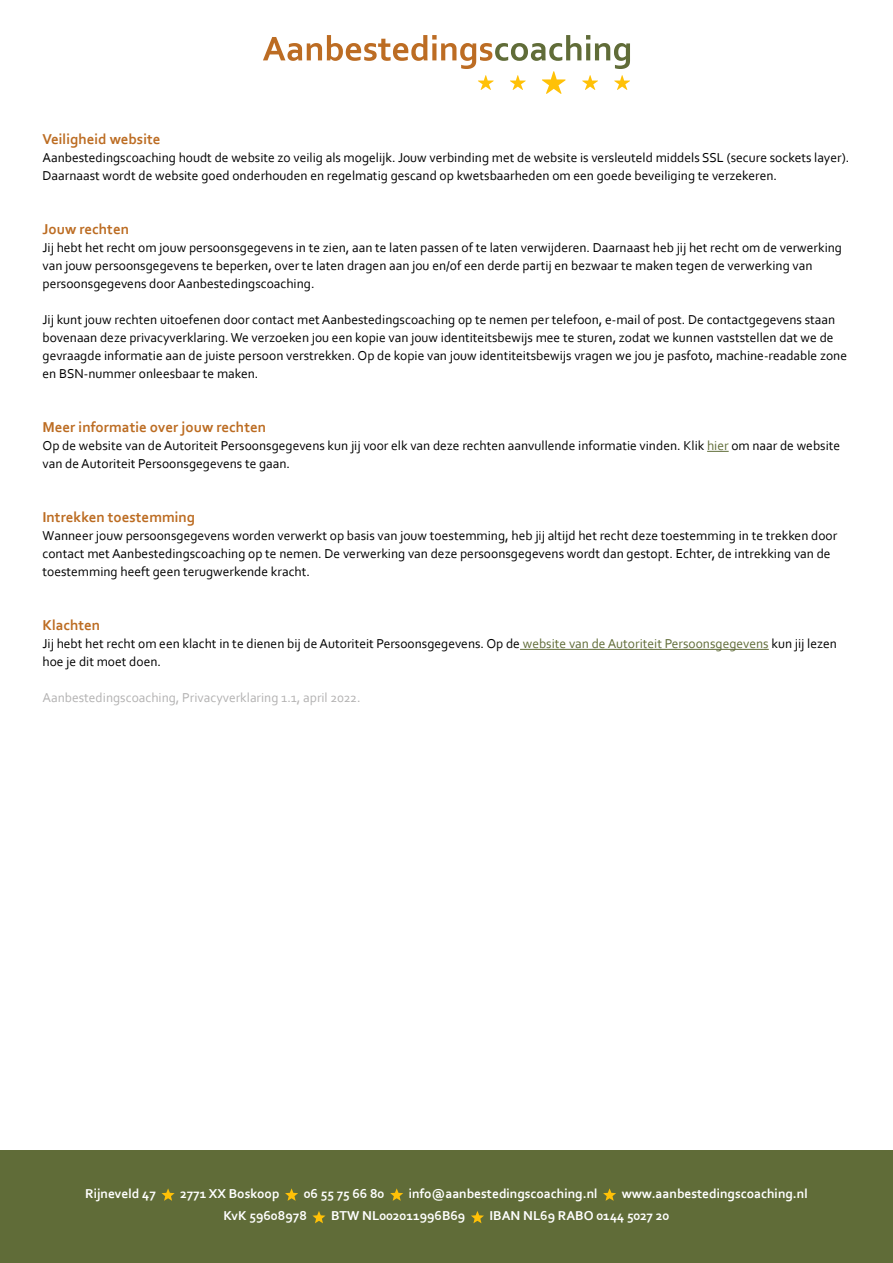
<style>
.page{position:relative;width:893px;height:1263px;background:#fff}
.page>*{position:absolute;margin:0;border:0;box-sizing:border-box;transform-origin:0 0}
.t1{font:700 15px "Corbel";color:#bc6c22}
.t2{font:13.5px/18px "Corbel";color:#000}
.t3{font:700 13.5px "Corbel";color:#fff}
.t4{font:13.5px "Corbel";color:#b3b2b2}
.s1{color:#606c38}
</style>
<div class="page">
<div style="left:0;top:1150px;width:893px;height:113px;background:#606c38"></div>
<svg style="left:162px;top:1188px;width:13px;height:13px"></svg>
<svg style="left:285px;top:1188px;width:13px;height:13px"></svg>
<svg style="left:390px;top:1188px;width:13px;height:13px"></svg>
<svg style="left:603px;top:1188px;width:13px;height:13px"></svg>
<svg style="left:312px;top:1211px;width:13px;height:12px"></svg>
<svg style="left:471px;top:1211px;width:13px;height:12px"></svg>
<svg style="left:263px;top:35px;width:367px;height:59px"></svg>
<svg style="left:707px;top:451px;width:22px;height:1px"></svg>
<hr style="left:520px;top:649px;width:249px;height:1px;background:#606c38">
<p class="t1" style="left:43px;top:130px;width:119px">Veiligheid website</p>
<p class="t2" style="left:43px;top:148px;width:808px">Aanbestedingscoaching houdt de website zo veilig als mogelijk. Jouw verbinding met de website is versleuteld middels SSL (secure sockets layer).<br>Daarnaast wordt de website goed onderhouden en regelmatig gescand op kwetsbaarheden om een goede beveiliging te verzekeren.</p>
<p class="t1" style="left:43px;top:220px;width:88px">Jouw rechten</p>
<p class="t2" style="left:43px;top:238px;width:801px">Jij hebt het recht om jouw persoonsgegevens in te zien, aan te laten passen of te laten verwijderen. Daarnaast heb jij het recht om de verwerking van jouw persoonsgegevens te beperken, over te laten dragen aan jou en/of een derde partij en bezwaar te maken tegen de verwerking van persoonsgegevens door Aanbestedingscoaching.</p>
<p class="t2" style="left:43px;top:310px;width:806px">Jij kunt jouw rechten uitoefenen door contact met Aanbestedingscoaching op te nemen per telefoon, e-mail of post. De contactgegevens staan bovenaan deze privacyverklaring. We verzoeken jou een kopie van jouw identiteitsbewijs mee te sturen, zodat we kunnen vaststellen dat we de gevraagde informatie aan de juiste persoon verstrekken. Op de kopie van jouw identiteitsbewijs vragen we jou je pasfoto, machine-readable zone en BSN-nummer onleesbaar te maken.</p>
<p class="t1" style="left:43px;top:418px;width:225px">Meer informatie over jouw rechten</p>
<p class="t2" style="left:43px;top:436px;width:799px">Op de website van de Autoriteit Persoonsgegevens kun jij voor elk van deze rechten aanvullende informatie vinden. Klik <span class="s1">hier</span> om naar de website van de Autoriteit Persoonsgegevens te gaan.</p>
<p class="t1" style="left:43px;top:508px;width:154px">Intrekken toestemming</p>
<p class="t2" style="left:43px;top:526px;width:796px">Wanneer jouw persoonsgegevens worden verwerkt op basis van jouw toestemming, heb jij altijd het recht deze toestemming in te trekken door contact met Aanbestedingscoaching op te nemen. De verwerking van deze persoonsgegevens wordt dan gestopt. Echter, de intrekking van de toestemming heeft geen terugwerkende kracht.</p>
<p class="t1" style="left:43px;top:616px;width:59px">Klachten</p>
<p class="t2" style="left:43px;top:634px;width:796px">Jij hebt het recht om een klacht in te dienen bij de Autoriteit Persoonsgegevens. Op de <span class="s1">website van de Autoriteit Persoonsgegevens</span> kun jij lezen hoe je dit moet doen.</p>
<p class="t4" style="left:43px;top:689px;width:320px">Aanbestedingscoaching, Privacyverklaring 1.1, april 2022.</p>
<p class="t3" style="left:85px;top:1185px;width:72px">Rijneveld 47</p>
<p class="t3" style="left:180px;top:1185px;width:101px">2771 XX Boskoop</p>
<p class="t3" style="left:304px;top:1185px;width:82px">06 55 75 66 80</p>
<p class="t3" style="left:409px;top:1185px;width:190px">info@aanbestedingscoaching.nl</p>
<p class="t3" style="left:622px;top:1185px;width:188px">www.aanbestedingscoaching.nl</p>
<p class="t3" style="left:224px;top:1207px;width:85px">KvK 59608978</p>
<p class="t3" style="left:331px;top:1207px;width:136px">BTW NL002011996B69</p>
<p class="t3" style="left:490px;top:1207px;width:181px">IBAN NL69 RABO 0144 5027 20</p>
</div>
